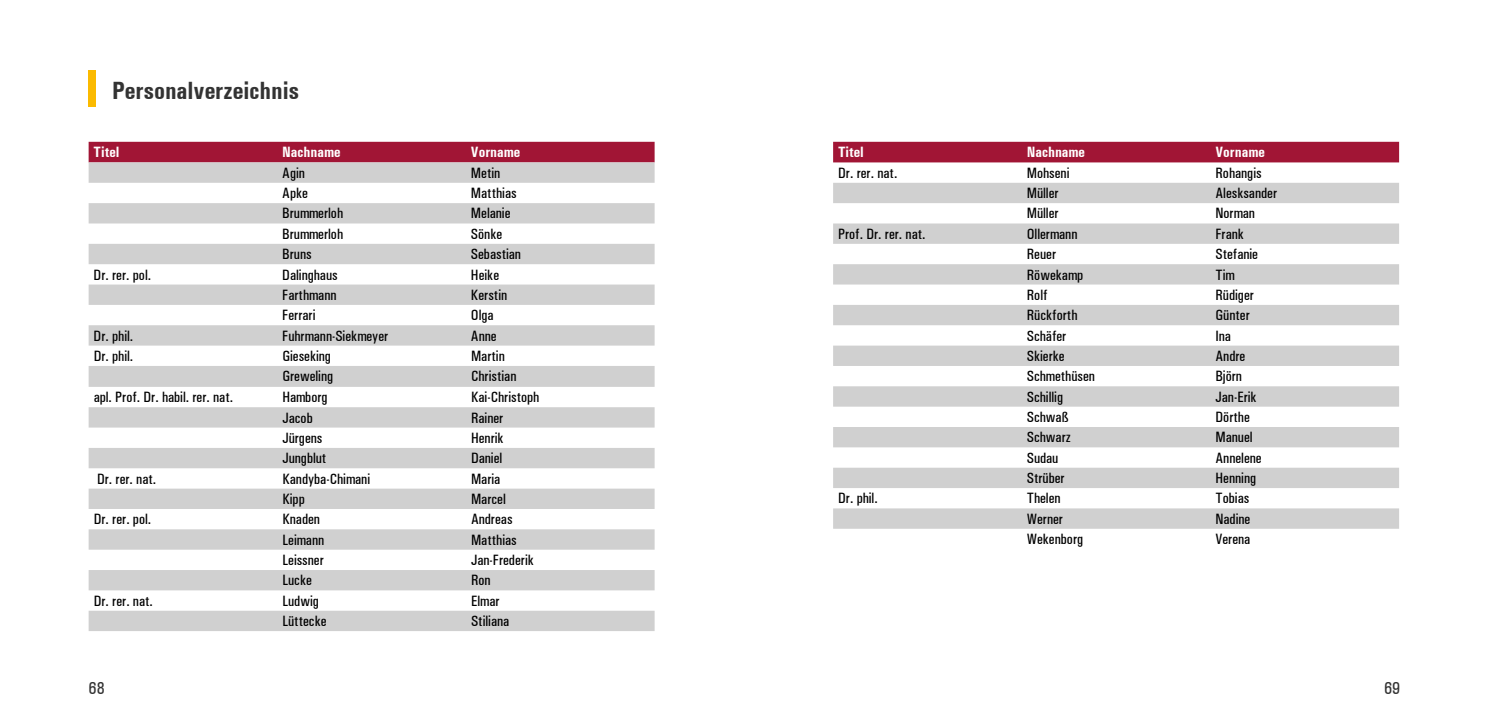
<style>
.page{position:relative;width:1489px;height:709px;background:#fff}
.page>*{position:absolute;margin:0;border:0;box-sizing:border-box;transform-origin:0 0}
.t1{font:700 condensed 25px "Univers";color:#333}
.t2{font:500 condensed 17.5px "Univers";color:#333}
.t3{font:500 condensed 15px "Univers";color:#000}
.t4{font:700 condensed 15px "Univers";color:#fff}
</style>
<div class="page">
<div style="left:89px;top:71px;width:7px;height:36px;background:#fbba00"></div>
<svg style="left:89px;top:142px;width:565px;height:41px;background:#b97484"></svg>
<svg style="left:89px;top:203px;width:565px;height:428px;fill:#d0d0d0"></svg>
<div style="left:833px;top:142px;width:565px;height:20px;background:#a11535"></div>
<svg style="left:833px;top:183px;width:565px;height:346px;fill:#d0d0d0"></svg>
<h1 class="t1" style="left:112px;top:76px;width:188px">Personalverzeichnis</h1>
<p class="t4" style="left:94px;top:143px;width:27px">Titel</p>
<p class="t4" style="left:282px;top:143px;width:60px">Nachname</p>
<p class="t4" style="left:471px;top:143px;width:51px">Vorname</p>
<p class="t3" style="left:282px;top:164px;width:24px">Agin</p>
<p class="t3" style="left:471px;top:164px;width:31px">Metin</p>
<p class="t3" style="left:282px;top:184px;width:27px">Apke</p>
<p class="t3" style="left:471px;top:184px;width:47px">Matthias</p>
<p class="t3" style="left:282px;top:205px;width:62px">Brummerloh</p>
<p class="t3" style="left:471px;top:205px;width:41px">Melanie</p>
<p class="t3" style="left:282px;top:225px;width:62px">Brummerloh</p>
<p class="t3" style="left:471px;top:225px;width:33px">Sönke</p>
<p class="t3" style="left:282px;top:245px;width:31px">Bruns</p>
<p class="t3" style="left:471px;top:245px;width:52px">Sebastian</p>
<p class="t3" style="left:94px;top:266px;width:59px">Dr. rer. pol.</p>
<p class="t3" style="left:282px;top:266px;width:57px">Dalinghaus</p>
<p class="t3" style="left:471px;top:266px;width:30px">Heike</p>
<p class="t3" style="left:282px;top:286px;width:56px">Farthmann</p>
<p class="t3" style="left:471px;top:286px;width:38px">Kerstin</p>
<p class="t3" style="left:282px;top:306px;width:35px">Ferrari</p>
<p class="t3" style="left:471px;top:306px;width:24px">Olga</p>
<p class="t3" style="left:94px;top:327px;width:41px">Dr. phil.</p>
<p class="t3" style="left:282px;top:327px;width:107px">Fuhrmann-Siekmeyer</p>
<p class="t3" style="left:471px;top:327px;width:27px">Anne</p>
<p class="t3" style="left:94px;top:347px;width:41px">Dr. phil.</p>
<p class="t3" style="left:282px;top:347px;width:50px">Gieseking</p>
<p class="t3" style="left:471px;top:347px;width:35px">Martin</p>
<p class="t3" style="left:282px;top:367px;width:52px">Greweling</p>
<p class="t3" style="left:471px;top:367px;width:47px">Christian</p>
<p class="t3" style="left:94px;top:388px;width:141px">apl. Prof. Dr. habil. rer. nat.</p>
<p class="t3" style="left:282px;top:388px;width:47px">Hamborg</p>
<p class="t3" style="left:471px;top:388px;width:70px">Kai-Christoph</p>
<p class="t3" style="left:282px;top:409px;width:32px">Jacob</p>
<p class="t3" style="left:471px;top:409px;width:34px">Rainer</p>
<p class="t3" style="left:282px;top:429px;width:42px">Jürgens</p>
<p class="t3" style="left:471px;top:429px;width:34px">Henrik</p>
<p class="t3" style="left:282px;top:449px;width:46px">Jungblut</p>
<p class="t3" style="left:471px;top:449px;width:33px">Daniel</p>
<p class="t3" style="left:97px;top:470px;width:61px">Dr. rer. nat.</p>
<p class="t3" style="left:282px;top:470px;width:89px">Kandyba-Chimani</p>
<p class="t3" style="left:471px;top:470px;width:31px">Maria</p>
<p class="t3" style="left:282px;top:490px;width:24px">Kipp</p>
<p class="t3" style="left:471px;top:490px;width:36px">Marcel</p>
<p class="t3" style="left:94px;top:510px;width:59px">Dr. rer. pol.</p>
<p class="t3" style="left:282px;top:510px;width:39px">Knaden</p>
<p class="t3" style="left:471px;top:510px;width:43px">Andreas</p>
<p class="t3" style="left:282px;top:531px;width:43px">Leimann</p>
<p class="t3" style="left:471px;top:531px;width:47px">Matthias</p>
<p class="t3" style="left:282px;top:551px;width:43px">Leissner</p>
<p class="t3" style="left:471px;top:551px;width:64px">Jan-Frederik</p>
<p class="t3" style="left:282px;top:571px;width:31px">Lucke</p>
<p class="t3" style="left:471px;top:571px;width:21px">Ron</p>
<p class="t3" style="left:94px;top:592px;width:61px">Dr. rer. nat.</p>
<p class="t3" style="left:282px;top:592px;width:38px">Ludwig</p>
<p class="t3" style="left:471px;top:592px;width:30px">Elmar</p>
<p class="t3" style="left:282px;top:612px;width:46px">Lüttecke</p>
<p class="t3" style="left:471px;top:612px;width:40px">Stiliana</p>
<p class="t2" style="left:89px;top:677px;width:18px">68</p>
<p class="t4" style="left:838px;top:143px;width:27px">Titel</p>
<p class="t4" style="left:1026px;top:143px;width:60px">Nachname</p>
<p class="t4" style="left:1215px;top:143px;width:51px">Vorname</p>
<p class="t3" style="left:838px;top:164px;width:61px">Dr. rer. nat.</p>
<p class="t3" style="left:1026px;top:164px;width:44px">Mohseni</p>
<p class="t3" style="left:1215px;top:164px;width:48px">Rohangis</p>
<p class="t3" style="left:1026px;top:184px;width:33px">Müller</p>
<p class="t3" style="left:1215px;top:184px;width:63px">Alesksander</p>
<p class="t3" style="left:1026px;top:205px;width:33px">Müller</p>
<p class="t3" style="left:1215px;top:205px;width:41px">Norman</p>
<p class="t3" style="left:838px;top:225px;width:89px">Prof. Dr. rer. nat.</p>
<p class="t3" style="left:1026px;top:225px;width:52px">Ollermann</p>
<p class="t3" style="left:1215px;top:225px;width:30px">Frank</p>
<p class="t3" style="left:1026px;top:245px;width:31px">Reuer</p>
<p class="t3" style="left:1215px;top:245px;width:44px">Stefanie</p>
<p class="t3" style="left:1026px;top:266px;width:58px">Röwekamp</p>
<p class="t3" style="left:1215px;top:266px;width:21px">Tim</p>
<p class="t3" style="left:1026px;top:286px;width:22px">Rolf</p>
<p class="t3" style="left:1215px;top:286px;width:40px">Rüdiger</p>
<p class="t3" style="left:1026px;top:306px;width:52px">Rückforth</p>
<p class="t3" style="left:1215px;top:306px;width:36px">Günter</p>
<p class="t3" style="left:1026px;top:327px;width:41px">Schäfer</p>
<p class="t3" style="left:1215px;top:327px;width:17px">Ina</p>
<p class="t3" style="left:1026px;top:347px;width:39px">Skierke</p>
<p class="t3" style="left:1215px;top:347px;width:31px">Andre</p>
<p class="t3" style="left:1026px;top:367px;width:70px">Schmethüsen</p>
<p class="t3" style="left:1215px;top:367px;width:28px">Björn</p>
<p class="t3" style="left:1026px;top:388px;width:38px">Schillig</p>
<p class="t3" style="left:1215px;top:388px;width:43px">Jan-Erik</p>
<p class="t3" style="left:1026px;top:408px;width:43px">Schwaß</p>
<p class="t3" style="left:1215px;top:408px;width:36px">Dörthe</p>
<p class="t3" style="left:1026px;top:428px;width:45px">Schwarz</p>
<p class="t3" style="left:1215px;top:428px;width:39px">Manuel</p>
<p class="t3" style="left:1026px;top:449px;width:33px">Sudau</p>
<p class="t3" style="left:1215px;top:449px;width:48px">Annelene</p>
<p class="t3" style="left:1026px;top:469px;width:39px">Strüber</p>
<p class="t3" style="left:1215px;top:469px;width:42px">Henning</p>
<p class="t3" style="left:838px;top:489px;width:41px">Dr. phil.</p>
<p class="t3" style="left:1026px;top:489px;width:35px">Thelen</p>
<p class="t3" style="left:1215px;top:489px;width:35px">Tobias</p>
<p class="t3" style="left:1026px;top:510px;width:38px">Werner</p>
<p class="t3" style="left:1215px;top:510px;width:36px">Nadine</p>
<p class="t3" style="left:1026px;top:530px;width:58px">Wekenborg</p>
<p class="t3" style="left:1215px;top:530px;width:36px">Verena</p>
<p class="t2" style="left:1383px;top:677px;width:18px">69</p>
</div>
